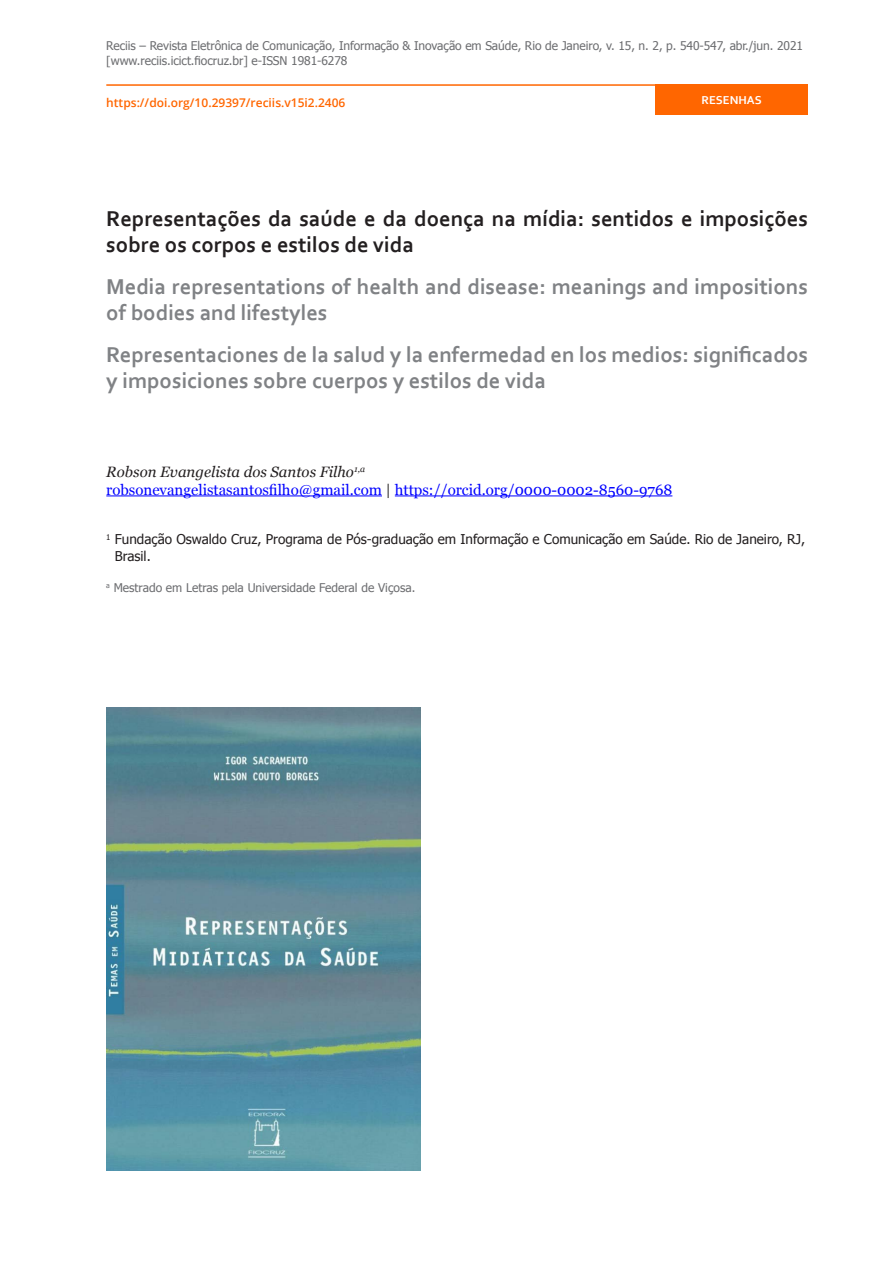
<style>
.page{position:relative;width:893px;height:1263px;background:#fff}
.page>*{position:absolute;margin:0;border:0;box-sizing:border-box;transform-origin:0 0}
.titulo-linguas{font:700 22.5px/25.5px "Corbel";color:#808285}
.titulo-principal{font:700 22.5px/25.5px "Corbel";color:#231f20}
.contato{font:15px "Georgia";color:#00f}
.autores{font:italic 15px "Georgia";color:#231f20}
.afiliacao{font:13.5px "Tahoma";color:#231f20}
.autor-titulacao{font:12px/15px "Tahoma";letter-spacing:-.005em;color:#6c6d70}
.DOI{font:600 12px "Open Sans";color:#f60}
.tipo-artigo{font:700 12px "Corbel";color:#fff}
.s1{color:#231f20}
</style>
<div class="page">
<hr style="left:106px;top:84px;width:561px;height:2px;background:#f60">
<div style="left:655px;top:84px;width:153px;height:30px;background:#f60"></div>
<hr style="left:106px;top:495px;width:276px;height:1px;background:#00f">
<hr style="left:395px;top:495px;width:277px;height:1px;background:#00f">
<img style="left:106px;top:707px;width:314px;height:464px">
<p class="autor-titulacao" style="left:106px;top:38px;width:698px">Reciis – Revista Eletrônica de Comunicação, Informação &amp; Inovação em Saúde, Rio de Janeiro, v. 15, n. 2, p. 540-547, abr./jun. 2021 [www.reciis.icict.fiocruz.br] e-ISSN 1981-6278</p>
<p class="DOI" style="left:106px;top:94px;width:241px">https://doi.org/10.29397/reciis.v15i2.2406</p>
<p class="tipo-artigo" style="left:702px;top:92px;width:62px">RESENHAS</p>
<p class="titulo-principal" style="left:106px;top:205px;width:703px">Representações da saúde e da doença na mídia: sentidos e imposições sobre os corpos e estilos de vida</p>
<p class="titulo-linguas" style="left:106px;top:273px;width:703px">Media representations of health and disease: meanings and impositions of bodies and lifestyles</p>
<p class="titulo-linguas" style="left:106px;top:341px;width:703px">Representaciones de la salud y la enfermedad en los medios: significados y imposiciones sobre cuerpos y estilos de vida</p>
<p class="autores" style="left:106px;top:460px;width:260px">Robson Evangelista dos Santos Filho<sup>1,a</sup></p>
<p class="contato" style="left:106px;top:480px;width:568px">robsonevangelistasantosfilho@gmail.com <span class="s1">|</span> https://orcid.org/0000-0002-8560-9768</p>
<p class="afiliacao" style="left:106px;top:530px;width:700px"><sup>1</sup> Fundação Oswaldo Cruz, Programa de Pós-graduação em Informação e Comunicação em Saúde. Rio de Janeiro, RJ,</p>
<p class="afiliacao" style="left:115px;top:547px;width:38px">Brasil.</p>
<p class="autor-titulacao" style="left:106px;top:580px;width:311px"><sup>a</sup> Mestrado em Letras pela Universidade Federal de Viçosa.</p>
</div>
